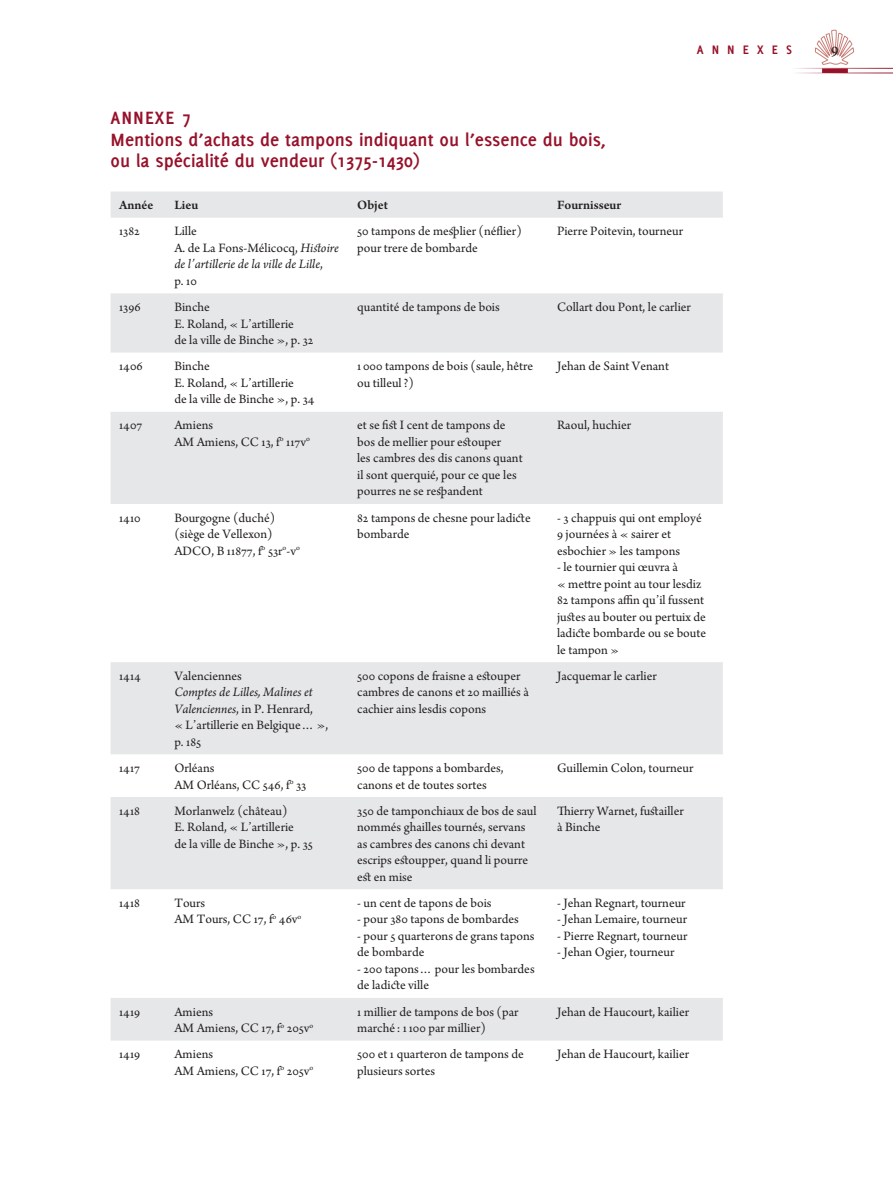
<style>
.page{position:relative;width:893px;height:1191px;background:#fff}
.page>*{position:absolute;margin:0;border:0;box-sizing:border-box;transform-origin:0 0}
.Titre_2Annexes_sous{font:700 19.5px/21.8px "Delicious";color:#971129}
.Titre_1Annexes{font:700 19.5px "Delicious";letter-spacing:.05em;color:#971129}
.t1{font:18px "Arno Pro";color:#231f20}
.Tab_textes{font:13.5px/16.5px "Arno Pro";color:#231f20}
.Tab_textes-2{font:italic 13.5px/16.5px "Arno Pro";color:#231f20}
.Tab_textes_entete{font:600 13.5px "Arno Pro";color:#231f20}
.t2{font:700 13.5px "Delicious";letter-spacing:.6em;color:#971129}
.s1{font-style:normal}
.s2{font-style:italic}
</style>
<div class="page">
<svg style="left:815px;top:30px;width:39px;height:35px"></svg>
<svg style="left:111px;top:191px;width:612px;height:849px"></svg>
<div style="left:822px;top:68px;width:26px;height:5px;background:#971129"></div>
<hr style="left:792px;top:73px;width:101px;height:1px;background:#971129">
<hr style="left:792px;top:68px;width:101px;height:1px;background:#971129">
<p class="t2" style="left:697px;top:42px;width:97px">ANNEXES</p>
<h2 class="t1" style="left:831px;top:39px;width:10px">9</h2>
<p class="Titre_1Annexes" style="left:111px;top:106px;width:82px">ANNEXE 7</p>
<p class="Titre_2Annexes_sous" style="left:111px;top:128px;width:497px">Mentions d’achats de tampons indiquant ou l’essence du bois, ou la spécialité du vendeur (1375-1430)</p>
<p class="Tab_textes_entete" style="left:119px;top:197px;width:36px">Année</p>
<p class="Tab_textes_entete" style="left:174px;top:197px;width:25px">Lieu</p>
<p class="Tab_textes_entete" style="left:357px;top:197px;width:32px">Objet</p>
<p class="Tab_textes_entete" style="left:557px;top:197px;width:66px">Fournisseur</p>
<p class="Tab_textes" style="left:119px;top:224px;width:22px">1382</p>
<p class="Tab_textes" style="left:174px;top:224px;width:24px">Lille</p>
<p class="Tab_textes-2" style="left:174px;top:240px;width:166px"><span class="s1">A. de La Fons-Mélicocq,</span> Histoire de l’artillerie de la ville de Lille<span class="s1">,<br>p. 10</span></p>
<p class="Tab_textes" style="left:357px;top:224px;width:166px">50 tampons de mesplier (néflier) pour trere de bombarde</p>
<p class="Tab_textes" style="left:557px;top:224px;width:127px">Pierre Poitevin, tourneur</p>
<p class="Tab_textes" style="left:119px;top:299px;width:23px">1396</p>
<p class="Tab_textes" style="left:174px;top:299px;width:37px">Binche</p>
<p class="Tab_textes" style="left:174px;top:316px;width:141px">E. Roland, « L’artillerie<br>de la ville de Binche », p. 32</p>
<p class="Tab_textes" style="left:119px;top:359px;width:25px">1406</p>
<p class="Tab_textes" style="left:174px;top:359px;width:37px">Binche</p>
<p class="Tab_textes" style="left:174px;top:375px;width:142px">E. Roland, « L’artillerie<br>de la ville de Binche », p. 34</p>
<p class="Tab_textes" style="left:119px;top:418px;width:25px">1407</p>
<p class="Tab_textes" style="left:174px;top:418px;width:40px">Amiens</p>
<p class="Tab_textes" style="left:174px;top:434px;width:137px">AM Amiens, CC 13, f<sup>o</sup> 117v<sup>o</sup></p>
<p class="Tab_textes" style="left:119px;top:510px;width:23px">1410</p>
<p class="Tab_textes" style="left:174px;top:510px;width:102px">Bourgogne (duché) (siège de Vellexon)</p>
<p class="Tab_textes" style="left:174px;top:543px;width:127px">ADCO, B 11877, f<sup>o</sup> 53r<sup>o</sup>-v<sup>o</sup></p>
<p class="Tab_textes" style="left:119px;top:668px;width:23px">1414</p>
<p class="Tab_textes" style="left:174px;top:668px;width:69px">Valenciennes</p>
<p class="Tab_textes" style="left:174px;top:684px;width:155px"><span class="s2">Comptes de Lilles, Malines et<br>Valenciennes</span>, in P. Henrard,<br>« L’artillerie en Belgique… », p. 185</p>
<p class="Tab_textes" style="left:119px;top:760px;width:22px">1417</p>
<p class="Tab_textes" style="left:174px;top:760px;width:42px">Orléans</p>
<p class="Tab_textes" style="left:174px;top:777px;width:134px">AM Orléans, CC 546, f<sup>o</sup> 33</p>
<p class="Tab_textes" style="left:119px;top:803px;width:22px">1418</p>
<p class="Tab_textes" style="left:174px;top:803px;width:115px">Morlanwelz (château)</p>
<p class="Tab_textes" style="left:174px;top:819px;width:140px">E. Roland, « L’artillerie<br>de la ville de Binche », p. 35</p>
<p class="Tab_textes" style="left:119px;top:895px;width:22px">1418</p>
<p class="Tab_textes" style="left:174px;top:895px;width:32px">Tours</p>
<p class="Tab_textes" style="left:174px;top:911px;width:129px">AM Tours, CC 17, f<sup>o</sup> 46v<sup>o</sup></p>
<p class="Tab_textes" style="left:119px;top:1004px;width:23px">1419</p>
<p class="Tab_textes" style="left:174px;top:1004px;width:40px">Amiens</p>
<p class="Tab_textes" style="left:174px;top:1020px;width:141px">AM Amiens, CC 17, f<sup>o</sup> 205v<sup>o</sup></p>
<p class="Tab_textes" style="left:119px;top:1046px;width:23px">1419</p>
<p class="Tab_textes" style="left:174px;top:1046px;width:40px">Amiens</p>
<p class="Tab_textes" style="left:174px;top:1063px;width:141px">AM Amiens, CC 17, f<sup>o</sup> 205v<sup>o</sup></p>
<p class="Tab_textes" style="left:357px;top:299px;width:144px">quantité de tampons de bois</p>
<p class="Tab_textes" style="left:557px;top:299px;width:135px">Collart dou Pont, le carlier</p>
<p class="Tab_textes" style="left:357px;top:359px;width:178px">1 000 tampons de bois (saule, hêtre ou tilleul?)</p>
<p class="Tab_textes" style="left:557px;top:359px;width:113px">Jehan de Saint Venant</p>
<p class="Tab_textes" style="left:357px;top:418px;width:167px">et se fist I cent de tampons de bos de mellier pour estouper<br>les cambres des dis canons quant il sont querquié, pour ce que les pourres ne se respandent</p>
<p class="Tab_textes" style="left:557px;top:418px;width:76px">Raoul, huchier</p>
<p class="Tab_textes" style="left:357px;top:510px;width:175px">82 tampons de chesne pour ladicte bombarde</p>
<p class="Tab_textes" style="left:557px;top:510px;width:146px">- 3 chappuis qui ont employé<br>9 journées à « sairer et esbochier » les tampons</p>
<p class="Tab_textes" style="left:557px;top:559px;width:151px">- le tournier qui œuvra à<br>« mettre point au tour lesdiz<br>82 tampons affin qu’il fussent justes au bouter ou pertuix de ladicte bombarde ou se boute le tampon »</p>
<p class="Tab_textes" style="left:357px;top:668px;width:173px">500 copons de fraisne a estouper cambres de canons et 20 mailliés à cachier ains lesdis copons</p>
<p class="Tab_textes" style="left:557px;top:668px;width:101px">Jacquemar le carlier</p>
<p class="Tab_textes" style="left:357px;top:760px;width:148px">500 de tappons a bombardes, canons et de toutes sortes</p>
<p class="Tab_textes" style="left:557px;top:760px;width:138px">Guillemin Colon, tourneur</p>
<p class="Tab_textes" style="left:357px;top:803px;width:181px">350 de tamponchiaux de bos de saul nommés ghailles tournés, servans as cambres des canons chi devant escrips estoupper, quand li pourre est en mise</p>
<p class="Tab_textes" style="left:557px;top:803px;width:128px">Thierry Warnet, fustailler à Binche</p>
<p class="Tab_textes" style="left:357px;top:895px;width:136px">- un cent de tapons de bois</p>
<p class="Tab_textes" style="left:357px;top:911px;width:163px">- pour 380 tapons de bombardes</p>
<p class="Tab_textes" style="left:357px;top:928px;width:179px">- pour 5 quarterons de grans tapons de bombarde</p>
<p class="Tab_textes" style="left:357px;top:961px;width:179px">- 200 tapons… pour les bombardes de ladicte ville</p>
<p class="Tab_textes" style="left:557px;top:895px;width:130px">- Jehan Regnart, tourneur</p>
<p class="Tab_textes" style="left:557px;top:911px;width:132px">- Jehan Lemaire, tourneur</p>
<p class="Tab_textes" style="left:557px;top:928px;width:132px">- Pierre Regnart, tourneur</p>
<p class="Tab_textes" style="left:557px;top:944px;width:119px">- Jehan Ogier, tourneur</p>
<p class="Tab_textes" style="left:357px;top:1004px;width:163px">1 millier de tampons de bos (par marché : 1100 par millier)</p>
<p class="Tab_textes" style="left:557px;top:1004px;width:134px">Jehan de Haucourt, kailier</p>
<p class="Tab_textes" style="left:357px;top:1046px;width:168px">500 et 1 quarteron de tampons de plusieurs sortes</p>
<p class="Tab_textes" style="left:557px;top:1046px;width:134px">Jehan de Haucourt, kailier</p>
</div>
